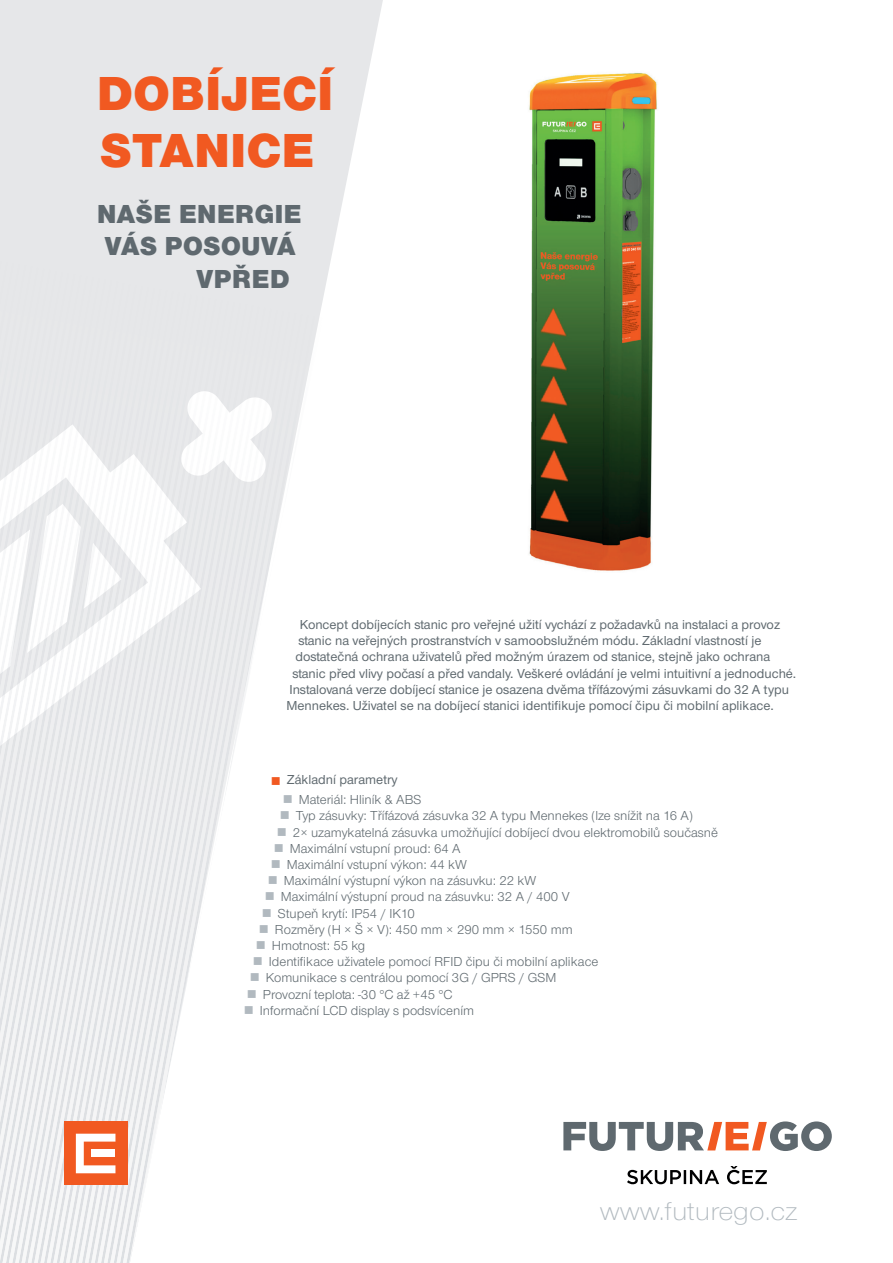
<style>
.page{position:relative;width:893px;height:1263px;background:#fff}
.page>*{position:absolute;margin:0;border:0;box-sizing:border-box;transform-origin:0 0}
.t1{font:900 49.5px "Nimbus CEZOT";letter-spacing:.015em;color:#f15921}
.t2{font:900 27px "Nimbus CEZOT";letter-spacing:.02em;color:#5f696f}
.t3{font:300 26.7px "Nimbus CEZOT";color:#b1b9bf;scale:1.1 1}
.t4{font:13.5px "Nimbus CEZOT";color:#5f696f}
.t5{font:500 13.5px "Nimbus CEZOT";color:#5f696f}
.s1{color:#f15921}
.s2{color:#b1b9bf}
</style>
<div class="page">
<img style="left:529px;top:73px;width:128px;height:498px">
<svg style="left:0;top:0;width:383px;height:1263px;fill:#eeeff0"></svg>
<div style="left:64px;top:1121px;width:64px;height:64px;background:#f15921"></div>
<svg style="left:76px;top:1134px;width:39px;height:39px"></svg>
<div style="left:92px;top:1149px;width:23px;height:8px;background:#fff"></div>
<svg style="left:627px;top:1166px;width:140px;height:18px"></svg>
<svg style="left:563px;top:1121px;width:269px;height:30px"></svg>
<p class="t1" style="left:97px;top:64px;width:237px">DOBÍJECÍ</p>
<p class="t1" style="left:101px;top:121px;width:215px">STANICE</p>
<p class="t2" style="left:97px;top:198px;width:206px">NAŠE ENERGIE</p>
<p class="t2" style="left:105px;top:230px;width:192px">VÁS POSOUVÁ</p>
<p class="t2" style="left:197px;top:263px;width:95px">VPŘED</p>
<p class="t5" style="left:300px;top:617px;width:482px">Koncept dobíjecích stanic pro veřejné užití vychází z požadavků na instalaci a provoz</p>
<p class="t5" style="left:298px;top:633px;width:464px">stanic na veřejných prostranstvích v samoobslužném módu. Základní vlastností je</p>
<p class="t5" style="left:295px;top:649px;width:476px">dostatečná ochrana uživatelů před možným úrazem od stanice, stejně jako ochrana</p>
<p class="t5" style="left:292px;top:665px;width:505px">stanic před vlivy počasí a před vandaly. Veškeré ovládání je velmi intuitivní a jednoduché.</p>
<p class="t5" style="left:289px;top:681px;width:501px">Instalovaná verze dobíjecí stanice je osazena dvěma třífázovými zásuvkami do 32 A typu</p>
<p class="t5" style="left:286px;top:698px;width:489px">Mennekes. Uživatel se na dobíjecí stanici identifikuje pomocí čipu či mobilní aplikace.</p>
<p class="t5" style="left:271px;top:772px;width:128px"><span class="s1">■</span> Základní parametry</p>
<p class="t4" style="left:283px;top:792px;width:140px"><span class="s2">■</span> Materiál: Hliník &amp; ABS</p>
<p class="t4" style="left:280px;top:808px;width:414px"><span class="s2">■</span> Typ zásuvky: Třífázová zásuvka 32 A typu Mennekes (lze snížit na 16 A)</p>
<p class="t4" style="left:277px;top:824px;width:443px"><span class="s2">■</span> 2× uzamykatelná zásuvka umožňující dobíjecí dvou elektromobilů současně</p>
<p class="t4" style="left:274px;top:841px;width:188px"><span class="s2">■</span> Maximální vstupní proud: 64 A</p>
<p class="t4" style="left:271px;top:857px;width:197px"><span class="s2">■</span> Maximální vstupní výkon: 44 kW</p>
<p class="t4" style="left:268px;top:873px;width:270px"><span class="s2">■</span> Maximální výstupní výkon na zásuvku: 22 kW</p>
<p class="t4" style="left:265px;top:889px;width:306px"><span class="s2">■</span> Maximální výstupní proud na zásuvku: 32 A / 400 V</p>
<p class="t4" style="left:262px;top:905px;width:155px"><span class="s2">■</span> Stupeň krytí: IP54 / IK10</p>
<p class="t4" style="left:259px;top:922px;width:315px"><span class="s2">■</span> Rozměry (H × Š × V): 450 mm × 290 mm × 1550 mm</p>
<p class="t4" style="left:256px;top:938px;width:111px"><span class="s2">■</span> Hmotnost: 55 kg</p>
<p class="t4" style="left:253px;top:954px;width:347px"><span class="s2">■</span> Identifikace uživatele pomocí RFID čipu či mobilní aplikace</p>
<p class="t4" style="left:250px;top:970px;width:308px"><span class="s2">■</span> Komunikace s centrálou pomocí 3G / GPRS / GSM</p>
<p class="t4" style="left:247px;top:986px;width:207px"><span class="s2">■</span> Provozní teplota: -30 °C až +45 °C</p>
<p class="t4" style="left:244px;top:1003px;width:232px"><span class="s2">■</span> Informační LCD display s podsvícením</p>
<p class="t3" style="left:600px;top:1196px;width:181px">www.futurego.cz</p>
</div>
